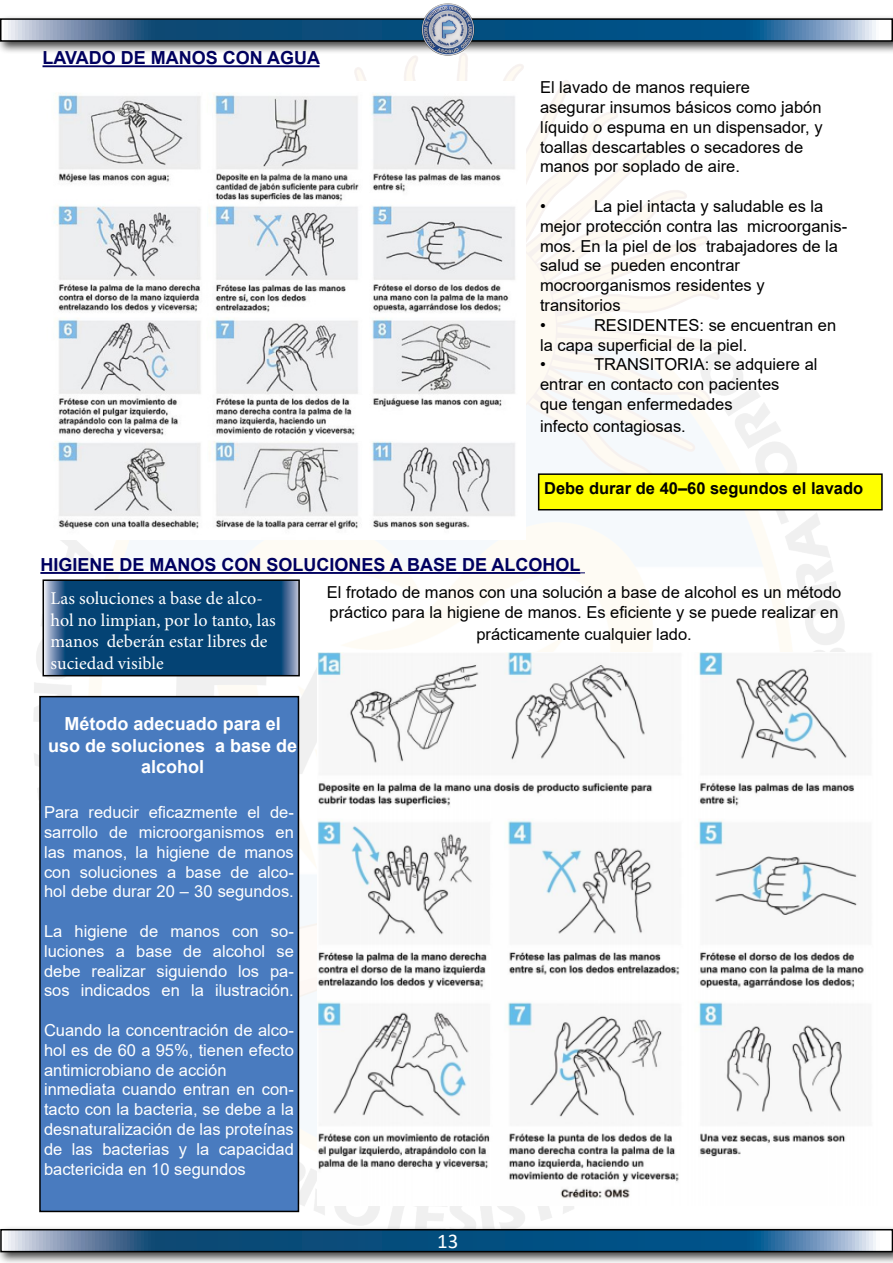
<style>
.page{position:relative;width:893px;height:1263px;background:#fff}
.page>*{position:absolute;margin:0;border:0;box-sizing:border-box;transform-origin:0 0}
.t1{font:21px "Calibri";color:#fff}
.t2{font:18px/21.6px "Minion Pro";color:#fff}
.t3{font:700 18px "Arial";color:#000060}
.t4{font:700 18px/21.6px "Arial";color:#fff;text-align:center}
.t5{font:16.5px/19.8px "Arial";color:#000}
.t6{font:16.5px/19.8px "Arial";color:#fff;text-align:justify}
.t7{font:700 16.5px "Arial";color:#000}
</style>
<div class="page">
<hr style="left:43px;top:65px;width:277px;height:2px;background:#000060">
<div style="left:539px;top:474px;width:343px;height:36px;background:#ff0"></div>
<div style="left:538px;top:473px;width:345px;height:37px;border:2px solid #000"></div>
<hr style="left:40px;top:572px;width:540px;height:2px;background:#000060">
<svg style="left:46px;top:582px;width:251px;height:91px;background:#114b7b"></svg>
<div style="left:43px;top:579px;width:257px;height:97px;border:2px solid #000"></div>
<img style="left:318px;top:652px;width:546px;height:547px">
<div style="left:40px;top:697px;width:258px;height:514px;background:#497bbf"></div>
<div style="left:39px;top:696px;width:260px;height:516px;border:2px solid #000"></div>
<img style="left:52px;top:92px;width:464px;height:441px">
<div style="left:0;top:1225px;width:893px;height:38px;background:#000;opacity:.75"></div>
<svg style="left:3px;top:1232px;width:887px;height:17px;background:#2c6792"></svg>
<div style="left:0;top:1229px;width:893px;height:23px;border:2px solid #000"></div>
<div style="left:0;top:15px;width:893px;height:40px;background:#000;opacity:.75"></div>
<svg style="left:3px;top:21px;width:887px;height:18px;background:#2f6994"></svg>
<div style="left:0;top:18px;width:893px;height:24px;border:2px solid #000"></div>
<img style="left:418px;top:4px;width:60px;height:56px">
<p class="t3" style="left:43px;top:45px;width:279px">LAVADO DE MANOS CON AGUA</p>
<p class="t5" style="left:540px;top:77px;width:212px">El lavado de manos requiere</p>
<p class="t5" style="left:540px;top:97px;width:284px;text-align:justify">asegurar insumos básicos como jabón líquido o espuma en un dispensador, y toallas descartables o secadores de</p>
<p class="t5" style="left:540px;top:157px;width:201px">manos por soplado de aire.</p>
<p class="t5" style="left:540px;top:196px;width:7px">•</p>
<p class="t5" style="left:594px;top:196px;width:231px">La piel intacta y saludable es la</p>
<p class="t5" style="left:540px;top:216px;width:309px">mejor protección contra las microorganis&shy;mos. En la piel de los trabajadores de la salud se pueden encontrar</p>
<p class="t5" style="left:540px;top:275px;width:226px">mocroorganismos residentes y</p>
<p class="t5" style="left:540px;top:295px;width:82px">transitorios</p>
<p class="t5" style="left:540px;top:315px;width:7px">•</p>
<p class="t5" style="left:540px;top:315px;width:298px;text-indent:54px">RESIDENTES: se encuentran en la capa superficial de la piel.</p>
<p class="t5" style="left:540px;top:355px;width:7px">•</p>
<p class="t5" style="left:594px;top:355px;width:225px">TRANSITORIA: se adquiere al</p>
<p class="t5" style="left:540px;top:374px;width:241px">entrar en contacto con pacientes</p>
<p class="t5" style="left:540px;top:394px;width:194px">que tengan enfermedades</p>
<p class="t5" style="left:540px;top:416px;width:147px">infecto contagiosas.</p>
<p class="t7" style="left:544px;top:477px;width:321px">Debe durar de 40–60 segundos el lavado</p>
<p class="t3" style="left:40px;top:552px;width:542px">HIGIENE DE MANOS CON SOLUCIONES A BASE DE ALCOHOL</p>
<p class="t2" style="left:51px;top:588px;width:227px">Las soluciones a base de alco&shy;hol no limpian, por lo tanto, las manos deberán estar libres de suciedad visible</p>
<p class="t5" style="left:327px;top:582px;width:516px">El frotado de manos con una solución a base de alcohol es un método práctico para la higiene de manos. Es eficiente y se puede realizar en</p>
<p class="t5" style="left:476px;top:624px;width:217px">prácticamente cualquier lado.</p>
<p class="t4" style="left:48px;top:713px;width:251px">Método adecuado para el uso de soluciones a base de alcohol</p>
<p class="t6" style="left:44px;top:802px;width:251px">Para reducir eficazmente el de&shy;sarrollo de microorganismos en las manos, la higiene de manos con soluciones a base de alco&shy;hol debe durar 20 – 30 segundos.</p>
<p class="t6" style="left:44px;top:921px;width:251px">La higiene de manos con so&shy;luciones a base de alcohol se debe realizar siguiendo los pa&shy;sos indicados en la ilustración.</p>
<p class="t6" style="left:44px;top:1020px;width:251px">Cuando la concentración de alco&shy;hol es de 60 a 95%, tienen efecto antimicrobiano de acción</p>
<p class="t6" style="left:44px;top:1080px;width:251px">inmediata cuando entran en con&shy;tacto con la bacteria, se debe a la desnaturalización de las proteínas de las bacterias y la capacidad bactericida en 10 segundos</p>
<p class="t1" style="left:437px;top:1227px;width:23px">13</p>
</div>
